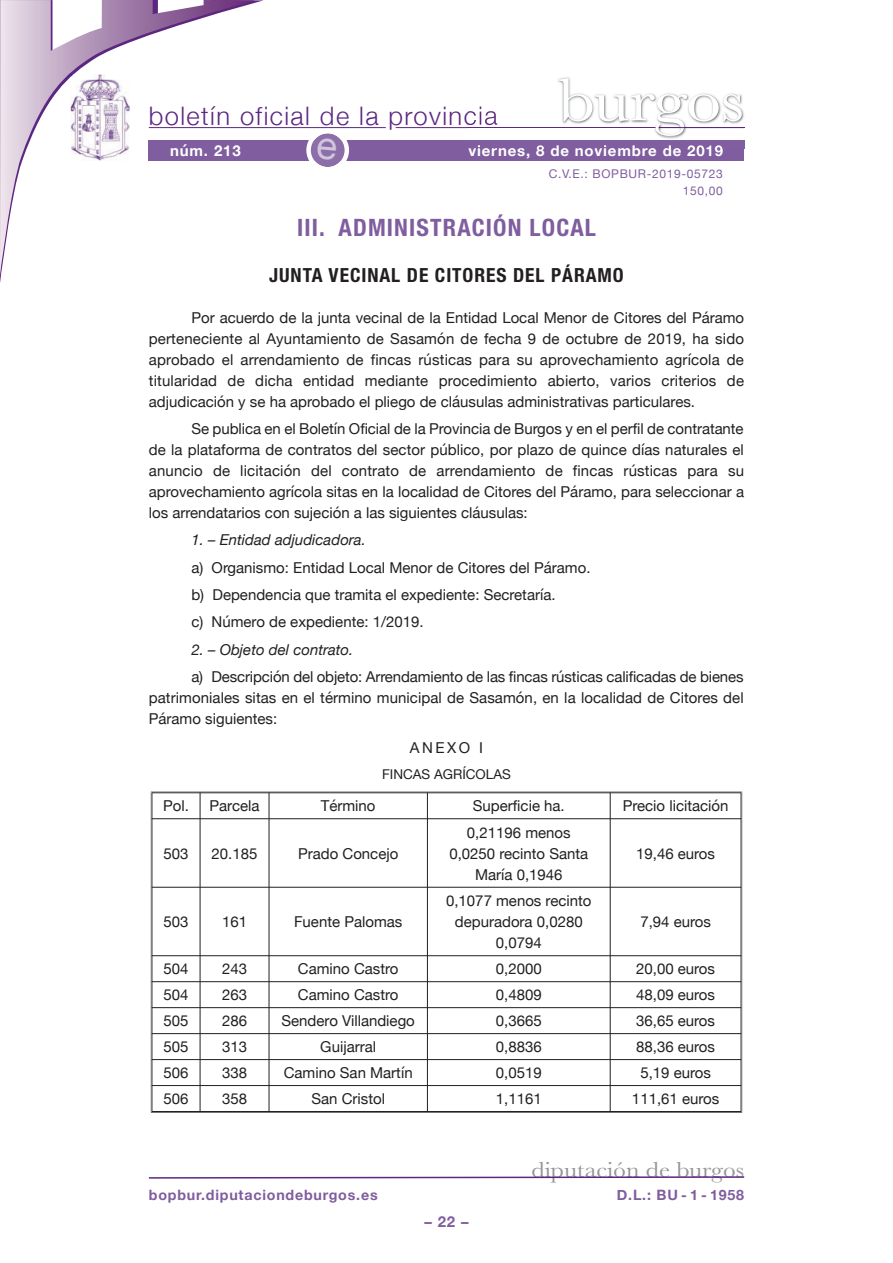
<style>
.page{position:relative;width:893px;height:1263px;background:#fff}
.page>*{position:absolute;margin:0;border:0;box-sizing:border-box;transform-origin:0 0}
.t1{font:63px "Baskerville";letter-spacing:-.01em;color:#fff;scale:1.12 1}
.t2{font:300 25.5px "Helvetica Neue";letter-spacing:.055em;color:#5c2781}
.t3{font:700 condensed 24px "Helvetica Neue";letter-spacing:.05em;color:#7f5d9e}
.t4{font:22.5px "Baskerville";color:#939598;scale:1.12 1}
.t5{font:700 condensed 19.5px "Helvetica Neue";letter-spacing:.05em;color:#231f20}
.t6{font:15px/21px "Helvetica Neue";color:#231f20;text-align:justify}
.t7{font:italic 15px "Helvetica Neue";color:#231f20}
.t8{font:700 15px "Helvetica Neue";letter-spacing:.055em;color:#fff}
.t9{font:700 15px "Helvetica Neue";color:#7f5d9e}
.t10{font:700 14.25px "Helvetica Neue";letter-spacing:.055em;color:#7f5d9e}
.t11{font:13.5px "Helvetica Neue";color:#231f20}
.t12{font:12px/16.8px "Helvetica Neue";letter-spacing:.055em;color:#7f5d9e;text-align:right}
</style>
<div class="page">
<hr style="left:396px;top:127px;width:348px;height:1px;background:#5c2781">
<hr style="left:149px;top:127px;width:237px;height:1px;background:#5c2781">
<svg style="left:0;top:0;width:255px;height:275px"></svg>
<div style="left:149px;top:140px;width:595px;height:20px;background:#7f5d9e"></div>
<svg style="left:148px;top:1176px;width:597px;height:3px"></svg>
<img style="left:468px;top:77px;width:277px;height:72px">
<img style="left:468px;top:127px;width:191px;height:1px">
<img style="left:468px;top:140px;width:276px;height:9px">
<img style="left:468px;top:145px;width:60px;height:4px">
<hr style="left:659px;top:127px;width:85px;height:1px;background:#5c2781">
<img style="left:71px;top:74px;width:59px;height:87px">
<hr style="left:152px;top:792px;width:1px;height:320px;background:#231f20">
<hr style="left:200px;top:792px;width:1px;height:320px;background:#231f20">
<hr style="left:269px;top:792px;width:1px;height:320px;background:#231f20">
<hr style="left:427px;top:792px;width:1px;height:320px;background:#231f20">
<hr style="left:610px;top:792px;width:1px;height:320px;background:#231f20">
<hr style="left:741px;top:792px;width:1px;height:320px;background:#231f20">
<hr style="left:152px;top:792px;width:589px;height:1px;background:#231f20">
<hr style="left:152px;top:818px;width:589px;height:1px;background:#231f20">
<hr style="left:152px;top:887px;width:589px;height:1px;background:#231f20">
<hr style="left:152px;top:955px;width:589px;height:1px;background:#231f20">
<hr style="left:152px;top:981px;width:589px;height:1px;background:#231f20">
<hr style="left:152px;top:1007px;width:589px;height:1px;background:#231f20">
<hr style="left:152px;top:1033px;width:589px;height:1px;background:#231f20">
<hr style="left:152px;top:1059px;width:589px;height:1px;background:#231f20">
<hr style="left:152px;top:1085px;width:589px;height:1px;background:#231f20">
<hr style="left:152px;top:1111px;width:589px;height:1px;background:#231f20">
<svg style="left:306px;top:133px;width:43px;height:34px"></svg>
<h2 class="t2" style="left:149px;top:100px;width:350px">boletín oficial de la provincia</h2>
<h1 class="t1" style="left:558px;top:62px;width:168px">burgos</h1>
<p class="t8" style="left:170px;top:141px;width:72px">núm. 213</p>
<p class="t8" style="left:468px;top:141px;width:256px">viernes, 8 de noviembre de 2019</p>
<p class="t12" style="left:549px;top:165px;width:176px">C.V.E.: BOPBUR-2019-05723<br>150,00</p>
<h3 class="t3" style="left:297px;top:207px;width:300px">III. ADMINISTRACIÓN LOCAL</h3>
<h3 class="t5" style="left:269px;top:259px;width:356px">JUNTA VECINAL DE CITORES DEL PÁRAMO</h3>
<p class="t6" style="left:149px;top:307px;width:597px;text-indent:43px">Por acuerdo de la junta vecinal de la Entidad Local Menor de Citores del Páramo perteneciente al Ayuntamiento de Sasamón de fecha 9 de octubre de 2019, ha sido aprobado el arrendamiento de fincas rústicas para su aprovechamiento agrícola de titularidad de dicha entidad mediante procedimiento abierto, varios criterios de adjudicación y se ha aprobado el pliego de cláusulas administrativas particulares.</p>
<p class="t6" style="left:149px;top:418px;width:597px;text-indent:43px">Se publica en el Boletín Oficial de la Provincia de Burgos y en el perfil de contratante de la plataforma de contratos del sector público, por plazo de quince días naturales el anuncio de licitación del contrato de arrendamiento de fincas rústicas para su aprovechamiento agrícola sitas en la localidad de Citores del Páramo, para seleccionar a los arrendatarios con sujeción a las siguientes cláusulas:</p>
<p class="t7" style="left:191px;top:531px;width:176px">1. – Entidad adjudicadora.</p>
<p class="t6" style="left:191px;top:553px;width:401px;line-height:27.3px;text-align:left">a) Organismo: Entidad Local Menor de Citores del Páramo. b) Dependencia que tramita el expediente: Secretaría.<br>c) Número de expediente: 1/2019.</p>
<p class="t7" style="left:191px;top:640px;width:163px">2. – Objeto del contrato.</p>
<p class="t6" style="left:149px;top:666px;width:596px;text-indent:43px">a) Descripción del objeto: Arrendamiento de las fincas rústicas calificadas de bienes patrimoniales sitas en el término municipal de Sasamón, en la localidad de Citores del Páramo siguientes:</p>
<p class="t6" style="left:410px;top:737px;width:75px">ANEXO I</p>
<p class="t11" style="left:382px;top:766px;width:130px">FINCAS AGRÍCOLAS</p>
<p class="t6" style="left:163px;top:795px;width:27px">Pol.</p>
<p class="t6" style="left:210px;top:795px;width:51px">Parcela</p>
<p class="t6" style="left:321px;top:795px;width:56px">Término</p>
<p class="t6" style="left:473px;top:795px;width:93px">Superficie ha.</p>
<p class="t6" style="left:623px;top:795px;width:107px">Precio licitación</p>
<p class="t6" style="left:163px;top:842px;width:27px">503</p>
<p class="t6" style="left:212px;top:842px;width:47px">20.185</p>
<p class="t6" style="left:298px;top:842px;width:102px">Prado Concejo</p>
<p class="t6" style="left:449px;top:821px;width:140px;text-align:center">0,21196 menos<br>0,0250 recinto Santa<br>María 0,1946</p>
<p class="t6" style="left:636px;top:842px;width:80px">19,46 euros</p>
<p class="t6" style="left:163px;top:911px;width:27px">503</p>
<p class="t6" style="left:222px;top:911px;width:27px">161</p>
<p class="t6" style="left:294px;top:911px;width:110px">Fuente Palomas</p>
<p class="t6" style="left:446px;top:890px;width:147px;text-align:center">0,1077 menos recinto depuradora 0,0280<br>0,0794</p>
<p class="t6" style="left:640px;top:911px;width:72px">7,94 euros</p>
<p class="t6" style="left:163px;top:958px;width:27px">504</p>
<p class="t6" style="left:222px;top:958px;width:27px">243</p>
<p class="t6" style="left:298px;top:958px;width:102px">Camino Castro</p>
<p class="t6" style="left:496px;top:958px;width:47px">0,2000</p>
<p class="t6" style="left:636px;top:958px;width:80px">20,00 euros</p>
<p class="t6" style="left:163px;top:984px;width:27px">504</p>
<p class="t6" style="left:222px;top:984px;width:27px">263</p>
<p class="t6" style="left:298px;top:984px;width:102px">Camino Castro</p>
<p class="t6" style="left:496px;top:984px;width:47px">0,4809</p>
<p class="t6" style="left:636px;top:984px;width:80px">48,09 euros</p>
<p class="t6" style="left:163px;top:1010px;width:27px">505</p>
<p class="t6" style="left:222px;top:1010px;width:27px">286</p>
<p class="t6" style="left:282px;top:1010px;width:135px">Sendero Villandiego</p>
<p class="t6" style="left:496px;top:1010px;width:47px">0,3665</p>
<p class="t6" style="left:636px;top:1010px;width:80px">36,65 euros</p>
<p class="t6" style="left:163px;top:1036px;width:27px">505</p>
<p class="t6" style="left:222px;top:1036px;width:27px">313</p>
<p class="t6" style="left:320px;top:1036px;width:57px">Guijarral</p>
<p class="t6" style="left:496px;top:1036px;width:47px">0,8836</p>
<p class="t6" style="left:636px;top:1036px;width:80px">88,36 euros</p>
<p class="t6" style="left:163px;top:1062px;width:27px">506</p>
<p class="t6" style="left:222px;top:1062px;width:27px">338</p>
<p class="t6" style="left:284px;top:1062px;width:130px">Camino San Martín</p>
<p class="t6" style="left:496px;top:1062px;width:47px">0,0519</p>
<p class="t6" style="left:640px;top:1062px;width:72px">5,19 euros</p>
<p class="t6" style="left:163px;top:1088px;width:27px">506</p>
<p class="t6" style="left:222px;top:1088px;width:27px">358</p>
<p class="t6" style="left:311px;top:1088px;width:75px">San Cristol</p>
<p class="t6" style="left:496px;top:1088px;width:47px">1,1161</p>
<p class="t6" style="left:632px;top:1088px;width:89px">111,61 euros</p>
<h3 class="t4" style="left:531px;top:1156px;width:191px">diputación de burgos</h3>
<p class="t10" style="left:149px;top:1186px;width:230px">bopbur.diputaciondeburgos.es</p>
<p class="t10" style="left:617px;top:1186px;width:129px">D.L.: BU - 1 - 1958</p>
<p class="t9" style="left:424px;top:1212px;width:46px">–22–</p>
</div>
